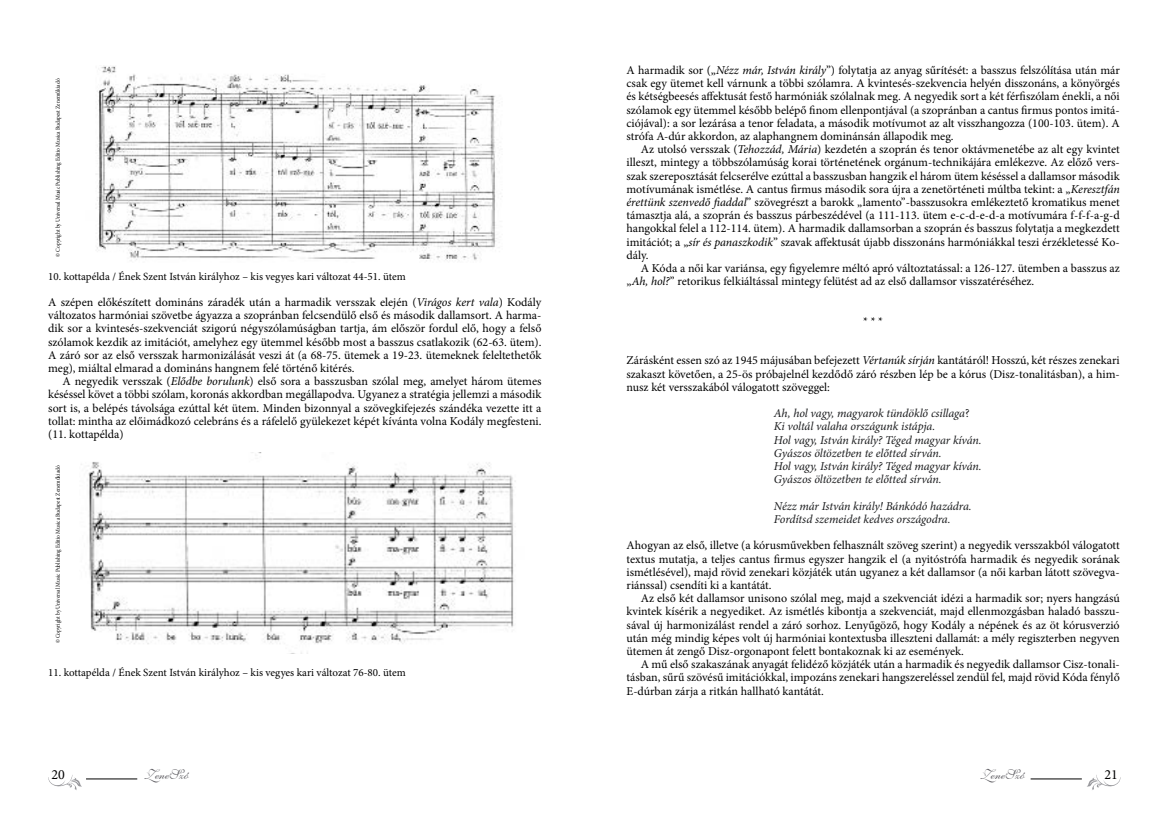
<style>
.page{position:relative;width:1168px;height:828px;background:#fff}
.page>*{position:absolute;margin:0;border:0;box-sizing:border-box;transform-origin:0 0}
.t1{font:14px "Hu Shelley Volante BT Italic";color:#5c5b60}
.t2{font:14px "Minion Pro";color:#000}
.t3{font:12px/13.2px "Minion Pro";color:#000;text-align:justify}
.t4{font:italic 12px/13.2px "Minion Pro";letter-spacing:-.01em;color:#1a1b1d}
.t5{font:11px "Minion Pro";color:#000}
.t6{font:6px "Minion Pro";color:#000;scale:.9 1}
.s1{font-style:italic}
.s2{font-style:normal}
</style>
<div class="page">
<hr style="left:86px;top:778px;width:51px;height:1px;background:#000">
<svg style="left:48px;top:775px;width:34px;height:15px"></svg>
<svg style="left:1087px;top:775px;width:34px;height:15px"></svg>
<hr style="left:1031px;top:778px;width:51px;height:1px;background:#000">
<img style="left:96px;top:66px;width:401px;height:195px">
<img style="left:81px;top:452px;width:435px;height:201px">
<p class="t6" style="left:54px;top:257px;width:199px;rotate:-90deg">© Copyright by Universal Music Publishing Editio Musica Budapest Zeneműkiadó</p>
<p class="t5" style="left:48px;top:269px;width:359px">10. kottapélda / Ének Szent István királyhoz – kis vegyes kari változat 44-51. ütem</p>
<p class="t3" style="left:48px;top:295px;width:495px">A szépen előkészített domináns záradék után a harmadik versszak elején (<span class="s1">Virágos kert vala</span>) Kodály változatos harmóniai szövetbe ágyazza a szopránban felcsendülő első és második dallamsort. A harma&shy;dik sor a kvintesés-szekvenciát szigorú négyszólamúságban tartja, ám először fordul elő, hogy a felső szólamok kezdik az imitációt, amelyhez egy ütemmel később most a basszus csatlakozik (62-63. ütem).<br>A záró sor az első versszak harmonizálását veszi át (a 68-75. ütemek a 19-23. ütemeknek feleltethetők meg), miáltal elmarad a domináns hangnem felé történő kitérés.</p>
<p class="t3" style="left:48px;top:375px;width:495px;text-indent:14px">A negyedik versszak (<span class="s1">Elődbe borulunk</span>) első sora a basszusban szólal meg, amelyet három ütemes késéssel követ a többi szólam, koronás akkordban megállapodva. Ugyanez a stratégia jellemzi a második sort is, a belépés távolsága ezúttal két ütem. Minden bizonnyal a szövegkifejezés szándéka vezette itt a tollat: mintha az előimádkozó celebráns és a ráfelelő gyülekezet képét kívánta volna Kodály megfesteni. (11. kottapélda)</p>
<p class="t6" style="left:54px;top:643px;width:199px;rotate:-90deg">© Copyright by Universal Music Publishing Editio Musica Budapest Zeneműkiadó</p>
<p class="t5" style="left:48px;top:665px;width:359px">11. kottapélda / Ének Szent István királyhoz – kis vegyes kari változat 76-80. ütem</p>
<p class="t3" style="left:626px;top:64px;width:495px">A harmadik sor („<span class="s1">Nézz már, István király</span>”) folytatja az anyag sűrítését: a basszus felszólítása után már csak egy ütemet kell várnunk a többi szólamra. A kvintesés-szekvencia helyén disszonáns, a könyörgés és kétségbeesés affektusát festő harmóniák szólalnak meg. A negyedik sort a két férfiszólam énekli, a női szólamok egy ütemmel később belépő finom ellenpontjával (a szopránban a cantus firmus pontos imitá&shy;ciójával): a sor lezárása a tenor feladata, a második motívumot az alt visszhangozza (100-103. ütem). A strófa A-dúr akkordon, az alaphangnem dominánsán állapodik meg.</p>
<p class="t3" style="left:626px;top:143px;width:495px;text-indent:14px">Az utolsó versszak (<span class="s1">Tehozzád, Mária</span>) kezdetén a szoprán és tenor oktávmenetébe az alt egy kvintet illeszt, mintegy a többszólamúság korai történetének orgánum-technikájára emlékezve. Az előző vers&shy;szak szereposztását felcserélve ezúttal a basszusban hangzik el három ütem késéssel a dallamsor második motívumának ismétlése. A cantus firmus második sora újra a zenetörténeti múltba tekint: a „<span class="s1">Keresztfán érettünk szenvedő fiaddal</span>” szövegrészt a barokk „lamento”-basszusokra emlékeztető kromatikus menet támasztja alá, a szoprán és basszus párbeszédével (a 111-113. ütem e-c-d-e-d-a motívumára f-f-f-a-g-d hangokkal felel a 112-114. ütem). A harmadik dallamsorban a szoprán és basszus folytatja a megkezdett imitációt; a „<span class="s1">sír és panaszkodik</span>” szavak affektusát újabb disszonáns harmóniákkal teszi érzékletessé Ko&shy;dály.</p>
<p class="t3" style="left:626px;top:262px;width:495px;text-indent:14px">A Kóda a női kar variánsa, egy figyelemre méltó apró változtatással: a 126-127. ütemben a basszus az „<span class="s1">Ah, hol?</span>” retorikus felkiáltással mintegy felütést ad az első dallamsor visszatéréséhez.</p>
<p class="t3" style="left:863px;top:314px;width:21px">* * *</p>
<p class="t3" style="left:626px;top:354px;width:495px">Zárásként essen szó az 1945 májusában befejezett <span class="s1">Vértanúk sírján</span> kantátáról! Hosszú, két részes zenekari szakaszt követően, a 25-ös próbajelnél kezdődő záró részben lép be a kórus (Disz-tonalitásban), a him&shy;nusz két versszakából válogatott szöveggel:</p>
<p class="t4" style="left:774px;top:407px;width:209px">Ah, hol vagy, magyarok tündöklő csillaga<span class="s2">?<br></span>Ki voltál valaha országunk istápja.<br>Hol vagy, István király? Téged magyar kíván.<br>Gyászos öltözetben te előtted sírván.<br>Hol vagy, István király? Téged magyar kíván.<br>Gyászos öltözetben te előtted sírván.</p>
<p class="t4" style="left:774px;top:499px;width:199px">Nézz már István király! Bánkódó hazádra.<br>Fordítsd szemeidet kedves országodra.</p>
<p class="t3" style="left:626px;top:539px;width:495px">Ahogyan az első, illetve (a kórusművekben felhasznált szöveg szerint) a negyedik versszakból válogatott textus mutatja, a teljes cantus firmus egyszer hangzik el (a nyitóstrófa harmadik és negyedik sorának ismétlésével), majd rövid zenekari közjáték után ugyanez a két dallamsor (a női karban látott szövegva&shy;riánssal) csendíti ki a kantátát.</p>
<p class="t3" style="left:626px;top:592px;width:495px;text-indent:14px">Az első két dallamsor unisono szólal meg, majd a szekvenciát idézi a harmadik sor; nyers hangzású kvintek kísérik a negyediket. Az ismétlés kibontja a szekvenciát, majd ellenmozgásban haladó basszu&shy;sával új harmonizálást rendel a záró sorhoz. Lenyűgöző, hogy Kodály a népének és az öt kórusverzió után még mindig képes volt új harmóniai kontextusba illeszteni dallamát: a mély regiszterben negyven ütemen át zengő Disz-orgonapont felett bontakoznak ki az események.</p>
<p class="t3" style="left:626px;top:658px;width:495px;text-indent:14px">A mű első szakaszának anyagát felidéző közjáték után a harmadik és negyedik dallamsor Cisz-tonali&shy;tásban, sűrű szövésű imitációkkal, impozáns zenekari hangszereléssel zendül fel, majd rövid Kóda fénylő E-dúrban zárja a ritkán hallható kantátát.</p>
<p class="t2" style="left:51px;top:765px;width:15px">20</p>
<p class="t1" style="left:144px;top:765px;width:46px">ZeneSzó</p>
<p class="t1" style="left:980px;top:765px;width:46px">ZeneSzó</p>
<p class="t2" style="left:1104px;top:765px;width:15px">21</p>
</div>
